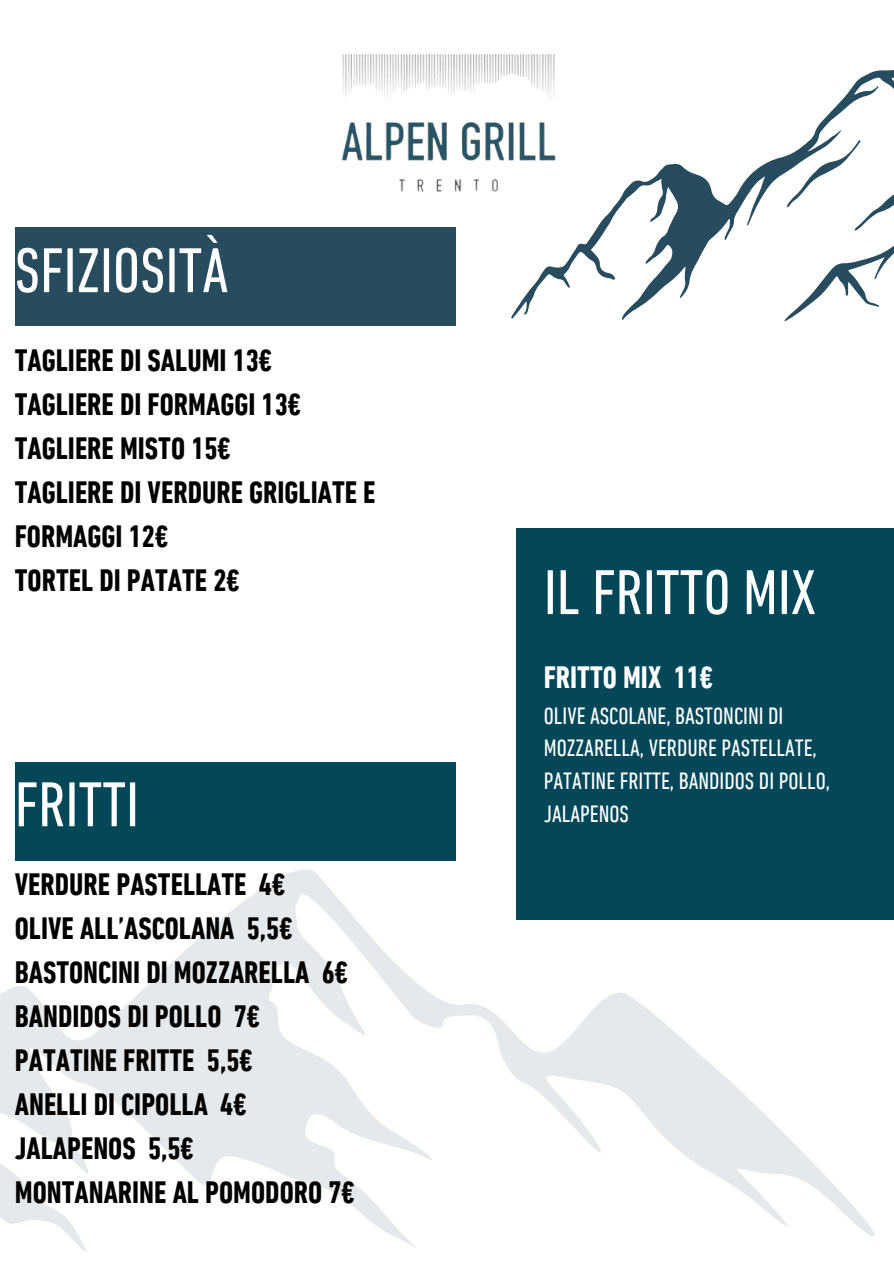
<style>
.page{position:relative;width:894px;height:1264px;background:#fff}
.page>*{position:absolute;margin:0;border:0;box-sizing:border-box;transform-origin:0 0}
.t1{font:condensed 64.5px "DIN Next LT Pro";color:#fff}
.t2{font:700 condensed 31.5px/43.8px "DIN Next LT Pro";color:#000}
.t3{font:700 condensed 31.5px "DIN Next LT Pro";color:#fff}
.t4{font:condensed 24px/32.7px "DIN Next LT Pro";color:#fff}
</style>
<div class="page">
<img style="left:341px;top:54px;width:169px;height:138px">
<svg style="left:510px;top:54px;width:383px;height:268px"></svg>
<svg style="left:786px;top:140px;width:107px;height:90px"></svg>
<svg style="left:0;top:869px;width:875px;height:382px"></svg>
<div style="left:15px;top:227px;width:440px;height:98px;background:#264c5e"></div>
<div style="left:515px;top:528px;width:378px;height:391px;background:#034759"></div>
<div style="left:15px;top:762px;width:440px;height:98px;background:#034759"></div>
<h1 class="t1" style="left:15px;top:244px;width:215px">SFIZIOSITÀ</h1>
<h1 class="t2" style="left:15px;top:341px;width:362px">TAGLIERE DI SALUMI 13€<br>TAGLIERE DI FORMAGGI 13€<br>TAGLIERE MISTO 15€<br>TAGLIERE DI VERDURE GRIGLIATE E<br>FORMAGGI 12€<br>TORTEL DI PATATE 2€</h1>
<p class="t1" style="left:15px;top:777px;width:126px">FRITTI</p>
<h1 class="t2" style="left:15px;top:865px;width:341px">VERDURE PASTELLATE 4€<br>OLIVE ALL’ASCOLANA 5,5€<br>BASTONCINI DI MOZZARELLA 6€<br>BANDIDOS DI POLLO 7€<br>PATATINE FRITTE 5,5€<br>ANELLI DI CIPOLLA 4€<br>JALAPENOS 5,5€<br>MONTANARINE AL POMODORO 7€</h1>
<h2 class="t1" style="left:543px;top:565px;width:274px">IL FRITTO MIX</h2>
<h1 class="t3" style="left:543px;top:664px;width:171px">FRITTO MIX 11€</h1>
<p class="t4" style="left:543px;top:701px;width:288px">OLIVE ASCOLANE, BASTONCINI DI<br>MOZZARELLA, VERDURE PASTELLATE,<br>PATATINE FRITTE, BANDIDOS DI POLLO,</p>
<p class="t4" style="left:543px;top:799px;width:87px">JALAPENOS</p>
</div>
